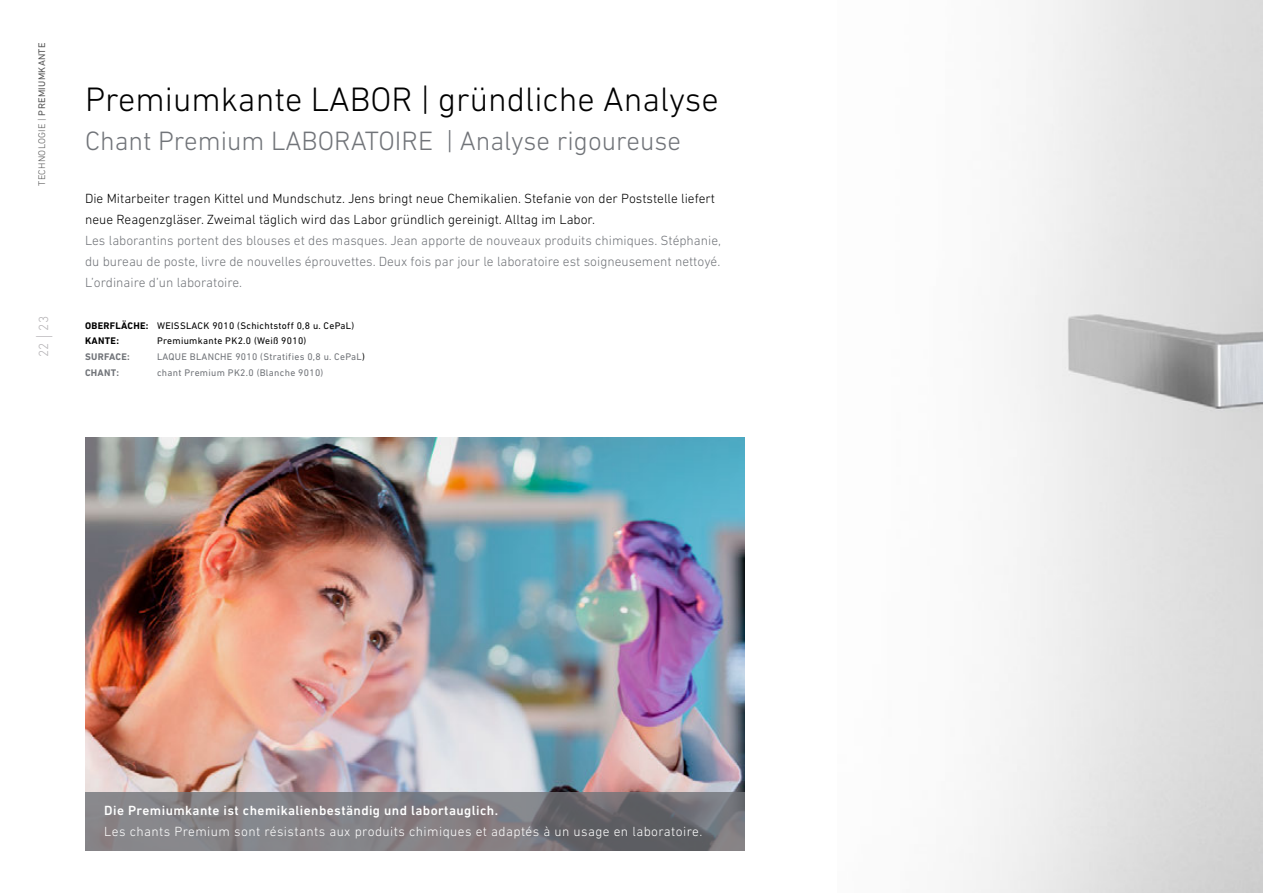
<style>
.page{position:relative;width:1263px;height:893px;background:#fff}
.page>*{position:absolute;margin:0;border:0;box-sizing:border-box;transform-origin:0 0}
.t1{font:300 34.5px "DIN Next LT Pro";color:#000}
.t2{font:300 27px "DIN Next LT Pro";color:#717479}
.t3{font:300 13.5px/21px "DIN Next LT Pro";color:#717479;text-align:justify}
.t4{font:300 13.5px/21px "DIN Next LT Pro";color:#000}
.t5{font:300 13.5px "DIN Next LT Pro";letter-spacing:.03em;color:#fff}
.t6{font:500 13.5px "DIN Next LT Pro";letter-spacing:.03em;color:#fff}
.t7{font:300 13.5px "DIN Next LT Pro";color:#b4b2b5}
.t8{font:9.75px/15.8px "DIN Next LT Pro";letter-spacing:.03em;color:#000}
.t9{font:9.75px "DIN Next LT Pro";letter-spacing:.03em;color:#717479}
.t10{font:300 9.75px "DIN Next LT Pro";letter-spacing:.03em;color:#565656}
.t11{font:700 9.75px "DIN Next LT Pro";letter-spacing:.03em;color:#717479}
.s1{font-weight:400}
.s2{font-size:24px}
.s3{font-weight:700}
.s4{color:#000}
</style>
<div class="page">
<img style="left:85px;top:438px;width:660px;height:354px">
<svg style="left:85px;top:792px;width:660px;height:58px;background:#7b797e"></svg>
<img style="left:963px;top:0;width:300px;height:893px">
<p class="t10" style="left:36px;top:186px;width:145px;rotate:-90deg">TECHNOLOGIE | <span class="s1">PREMIUMKANTE</span></p>
<p class="t7" style="left:36px;top:357px;width:42px;rotate:-90deg">22 <span class="s2">I</span> 23</p>
<h1 class="t1" style="left:85px;top:79px;width:635px">Premiumkante LABOR | gründliche Analyse</h1>
<h2 class="t2" style="left:85px;top:125px;width:597px">Chant Premium LABORATOIRE | Analyse rigoureuse</h2>
<p class="t4" style="left:85px;top:187px;width:632px">Die Mitarbeiter tragen Kittel und Mundschutz. Jens bringt neue Chemikalien. Stefanie von der Poststelle liefert neue Reagenzgläser. Zweimal täglich wird das Labor gründlich gereinigt. Alltag im Labor.</p>
<p class="t3" style="left:85px;top:229px;width:637px">Les laborantins portent des blouses et des masques. Jean apporte de nouveaux produits chimiques. Stéphanie, du bureau de poste, livre de nouvelles éprouvettes. Deux fois par jour le laboratoire est soigneusement nettoyé.<br>L’ordinaire d’un laboratoire.</p>
<p class="t8" style="left:85px;top:317px;width:271px"><span class="s3">OBERFLÄCHE:</span> WEISSLACK 9010 (Schichtstoff 0,8 u. CePaL)<br><span class="s3">KANTE:</span></p>
<p class="t8" style="left:157px;top:333px;width:151px">Premiumkante PK2.0 (Weiß 9010)</p>
<p class="t11" style="left:85px;top:351px;width:46px">SURFACE:</p>
<p class="t9" style="left:157px;top:351px;width:209px">LAQUE BLANCHE 9010 (Stratifies 0,8 u. CePaL<span class="s4">)</span></p>
<p class="t11" style="left:85px;top:367px;width:36px">CHANT:</p>
<p class="t9" style="left:157px;top:367px;width:168px">chant Premium PK2.0 (Blanche 9010)</p>
<p class="t6" style="left:104px;top:803px;width:395px">Die Premiumkante ist chemikalienbeständig und labortauglich.</p>
<p class="t5" style="left:104px;top:824px;width:600px">Les chants Premium sont résistants aux produits chimiques et adaptés à un usage en laboratoire.</p>
</div>
